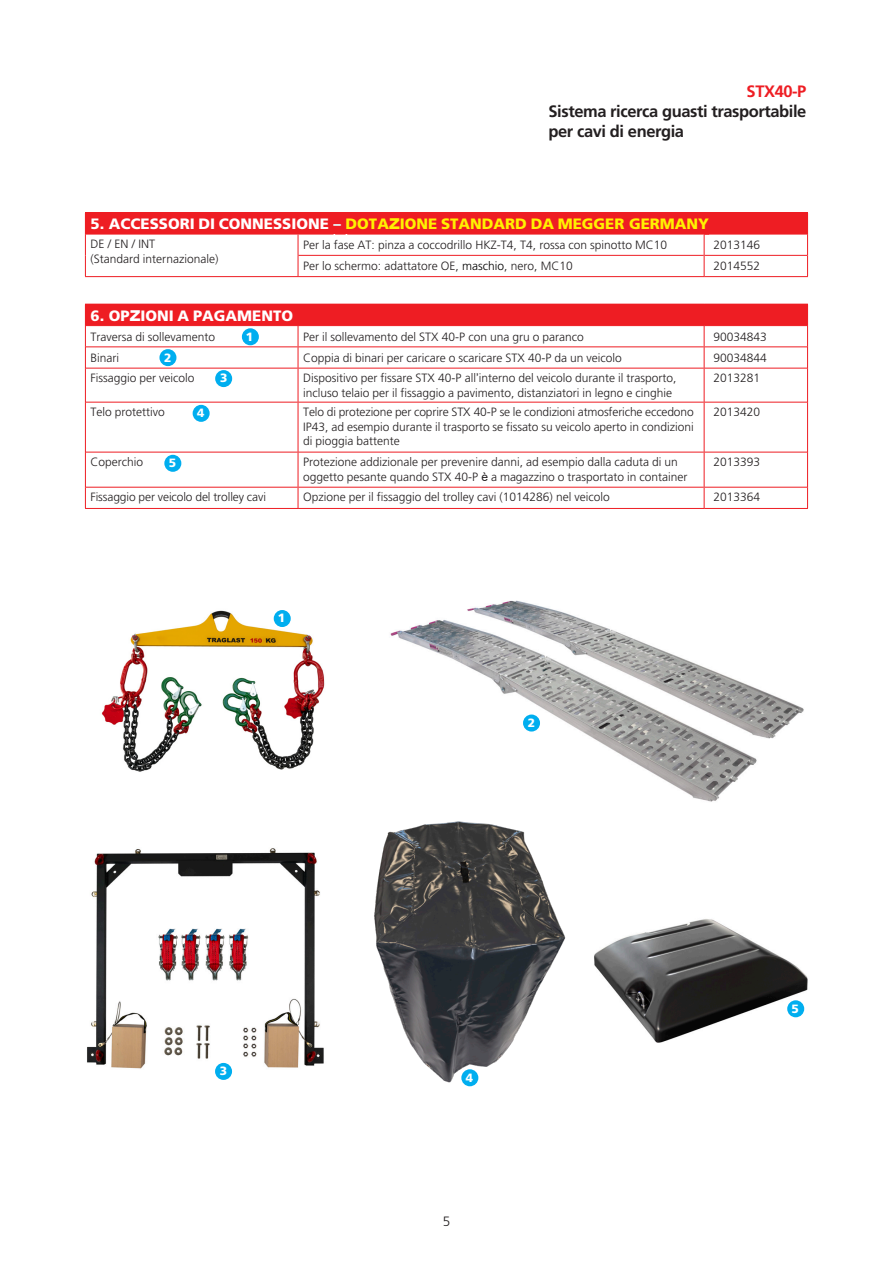
<style>
.page{position:relative;width:893px;height:1263px;background:#fff}
.page>*{position:absolute;margin:0;border:0;box-sizing:border-box;transform-origin:0 0}
.Product_Description{font:700 16.5px/19.8px "Frutiger LT Pro";letter-spacing:-.025em;color:#231f20;text-align:justify}
.Absatzformat_2{font:900 15px "Frutiger LT Pro";color:#fff101}
.Absatzformat_2-2{font:900 15px "Frutiger LT Pro";color:#fff}
.t1{font:300 13.5px "Frutiger LT Pro";color:#231f20}
.Absatzformat_3{font:300 12px/14.4px "Frutiger LT Pro";color:#231f20}
.Absatzformat_3-2{font:900 12px "Frutiger LT Pro";color:#fff}
.s1{color:#ee1d23}
.s2{color:#fff}
.s3{color:#e6e7e9}
.s4{font-family:"Arial"}
.s5{color:#000001}
.s6{font-family:"Arial";font-weight:400}
</style>
<div class="page">
<div style="left:85px;top:304px;width:722px;height:22px;background:#ee1d23"></div>
<svg style="left:86px;top:326px;width:721px;height:182px"></svg>
<hr style="left:85px;top:368px;width:1px;height:34px;background:#ee1d23">
<hr style="left:85px;top:402px;width:1px;height:50px;background:#ee1d23">
<hr style="left:85px;top:452px;width:1px;height:35px;background:#ee1d23">
<svg style="left:85px;top:487px;width:1px;height:21px"></svg>
<hr style="left:86px;top:346px;width:212px;height:1px;background:#ee1d23">
<hr style="left:298px;top:346px;width:406px;height:1px;background:#ee1d23">
<hr style="left:704px;top:346px;width:103px;height:1px;background:#ee1d23">
<hr style="left:86px;top:368px;width:212px;height:1px;background:#ee1d23">
<hr style="left:298px;top:368px;width:406px;height:1px;background:#ee1d23">
<hr style="left:704px;top:368px;width:103px;height:1px;background:#ee1d23">
<hr style="left:86px;top:402px;width:212px;height:1px;background:#ee1d23">
<hr style="left:298px;top:402px;width:406px;height:1px;background:#ee1d23">
<hr style="left:704px;top:402px;width:103px;height:1px;background:#ee1d23">
<hr style="left:86px;top:452px;width:212px;height:1px;background:#ee1d23">
<hr style="left:298px;top:452px;width:406px;height:1px;background:#ee1d23">
<hr style="left:704px;top:452px;width:103px;height:1px;background:#ee1d23">
<hr style="left:86px;top:487px;width:212px;height:1px;background:#ee1d23">
<hr style="left:298px;top:487px;width:406px;height:1px;background:#ee1d23">
<hr style="left:704px;top:487px;width:103px;height:1px;background:#ee1d23">
<hr style="left:85px;top:508px;width:213px;height:1px;background:#ee1d23">
<hr style="left:298px;top:508px;width:406px;height:1px;background:#ee1d23">
<hr style="left:704px;top:508px;width:104px;height:1px;background:#ee1d23">
<svg style="left:298px;top:326px;width:1px;height:42px"></svg>
<svg style="left:704px;top:326px;width:1px;height:42px"></svg>
<hr style="left:298px;top:368px;width:1px;height:34px;background:#ee1d23">
<hr style="left:704px;top:368px;width:1px;height:34px;background:#ee1d23">
<hr style="left:807px;top:368px;width:1px;height:34px;background:#ee1d23">
<hr style="left:298px;top:402px;width:1px;height:50px;background:#ee1d23">
<hr style="left:704px;top:402px;width:1px;height:50px;background:#ee1d23">
<hr style="left:807px;top:402px;width:1px;height:50px;background:#ee1d23">
<hr style="left:298px;top:452px;width:1px;height:35px;background:#ee1d23">
<hr style="left:704px;top:452px;width:1px;height:35px;background:#ee1d23">
<hr style="left:807px;top:452px;width:1px;height:35px;background:#ee1d23">
<svg style="left:298px;top:487px;width:1px;height:21px"></svg>
<svg style="left:704px;top:487px;width:1px;height:21px"></svg>
<svg style="left:807px;top:487px;width:1px;height:21px"></svg>
<svg style="left:85px;top:325px;width:1px;height:43px"></svg>
<svg style="left:807px;top:304px;width:1px;height:64px"></svg>
<hr style="left:85px;top:212px;width:213px;height:1px;background:#ee1d23">
<hr style="left:298px;top:212px;width:406px;height:1px;background:#ee1d23">
<hr style="left:704px;top:212px;width:104px;height:1px;background:#ee1d23">
<svg style="left:85px;top:213px;width:723px;height:64px"></svg>
<hr style="left:298px;top:234px;width:36px;height:1px;background:#ee1d23">
<img style="left:87px;top:848px;width:237px;height:232px">
<img style="left:390px;top:600px;width:414px;height:202px">
<img style="left:594px;top:919px;width:214px;height:124px">
<img style="left:374px;top:821px;width:192px;height:266px">
<div style="left:242px;top:328px;width:17px;height:17px;background:#00aeef;border-radius:50%"></div>
<div style="left:159px;top:349px;width:17px;height:17px;background:#00aeef;border-radius:50%"></div>
<div style="left:523px;top:714px;width:17px;height:17px;background:#00aeef;border-radius:50%"></div>
<div style="left:215px;top:370px;width:17px;height:17px;background:#00aeef;border-radius:50%"></div>
<div style="left:193px;top:405px;width:17px;height:17px;background:#00aeef;border-radius:50%"></div>
<div style="left:215px;top:1063px;width:17px;height:17px;background:#00aeef;border-radius:50%"></div>
<div style="left:461px;top:1069px;width:17px;height:17px;background:#00aeef;border-radius:50%"></div>
<img style="left:101px;top:610px;width:224px;height:162px">
<div style="left:787px;top:1000px;width:17px;height:17px;background:#00aeef;border-radius:50%"></div>
<div style="left:274px;top:610px;width:17px;height:17px;background:#00aeef;border-radius:50%"></div>
<div style="left:164px;top:455px;width:17px;height:17px;background:#00aeef;border-radius:50%"></div>
<p class="Product_Description" style="left:548px;top:82px;width:259px;text-indent:198px"><span class="s1">STX40-P </span>Sistema ricerca guasti trasportabile per cavi di energia</p>
<p class="Absatzformat_2" style="left:91px;top:215px;width:620px"><span class="s2">5. ACCESSORI DI CONNESSIONE</span> <span class="s3">–</span> DOTA<span class="s4">Z</span>IONE STANDARD DA MEGGER GERMANY</p>
<p class="Absatzformat_3" style="left:91px;top:237px;width:129px">DE / EN / INT<br>(Standard internazionale)</p>
<p class="Absatzformat_3" style="left:303px;top:238px;width:366px">Per la fase AT: pinza a coccodrillo HKZ-T4, T4, rossa con spinotto MC10</p>
<p class="Absatzformat_3" style="left:713px;top:238px;width:48px">2013146</p>
<p class="Absatzformat_3" style="left:303px;top:259px;width:271px">Per lo schermo: adattatore OE, <span class="s5">maschio</span>, nero, MC10</p>
<p class="Absatzformat_3" style="left:713px;top:259px;width:48px">2014552</p>
<p class="Absatzformat_2-2" style="left:91px;top:306px;width:204px">6. OP<span class="s4">Z</span>IONI A PAGAMENTO</p>
<p class="Absatzformat_3" style="left:91px;top:329px;width:126px">Traversa di sollevamento</p>
<p class="Absatzformat_3" style="left:303px;top:329px;width:282px">Per il sollevamento del STX 40-P con una gru o paranco</p>
<p class="Absatzformat_3" style="left:713px;top:329px;width:55px">90034843</p>
<p class="Absatzformat_3" style="left:91px;top:351px;width:30px">Binari</p>
<p class="Absatzformat_3" style="left:303px;top:351px;width:320px">Coppia di binari per caricare o scaricare STX 40-P da un veicolo</p>
<p class="Absatzformat_3" style="left:713px;top:351px;width:55px">90034844</p>
<p class="Absatzformat_3" style="left:91px;top:371px;width:106px">Fissaggio per veicolo</p>
<p class="Absatzformat_3" style="left:303px;top:371px;width:375px">Dispositivo per fissare STX 40-P all<span class="s6">’</span>interno del veicolo durante il trasporto, incluso telaio per il fissaggio a pavimento, distanziatori in legno e cinghie</p>
<p class="Absatzformat_3" style="left:713px;top:371px;width:48px">2013281</p>
<p class="Absatzformat_3" style="left:91px;top:405px;width:76px">Telo protettivo</p>
<p class="Absatzformat_3" style="left:303px;top:405px;width:392px;text-align:justify">Telo di protezione per coprire STX 40-P se le condizioni atmosferiche eccedono IP43, ad esempio durante il trasporto se fissato su veicolo aperto in condizioni di pioggia battente</p>
<p class="Absatzformat_3" style="left:713px;top:405px;width:48px">2013420</p>
<p class="Absatzformat_3" style="left:91px;top:455px;width:54px">Coperchio</p>
<p class="Absatzformat_3" style="left:303px;top:455px;width:386px">Protezione addizionale per prevenire danni, ad esempio dalla caduta di un oggetto pesante quando STX 40-P <span class="s6">è</span> a magazzino o trasportato in container</p>
<p class="Absatzformat_3" style="left:713px;top:455px;width:48px">2013393</p>
<p class="Absatzformat_3" style="left:91px;top:490px;width:177px">Fissaggio per veicolo del trolley cavi</p>
<p class="Absatzformat_3" style="left:303px;top:490px;width:308px">Opzione per il fissaggio del trolley cavi (1014286) nel veicolo</p>
<p class="Absatzformat_3" style="left:713px;top:490px;width:48px">2013364</p>
<p class="Absatzformat_3-2" style="left:246px;top:329px;width:9px">1</p>
<p class="Absatzformat_3-2" style="left:164px;top:350px;width:9px">2</p>
<p class="Absatzformat_3-2" style="left:220px;top:371px;width:9px">3</p>
<p class="Absatzformat_3-2" style="left:197px;top:406px;width:9px">4</p>
<p class="Absatzformat_3-2" style="left:169px;top:456px;width:9px">5</p>
<p class="Absatzformat_3-2" style="left:278px;top:611px;width:9px">1</p>
<p class="Absatzformat_3-2" style="left:220px;top:1064px;width:9px">3</p>
<p class="Absatzformat_3-2" style="left:528px;top:715px;width:9px">2</p>
<p class="Absatzformat_3-2" style="left:466px;top:1070px;width:9px">4</p>
<p class="t1" style="left:443px;top:1214px;width:9px">5</p>
<p class="Absatzformat_3-2" style="left:791px;top:1001px;width:9px">5</p>
</div>
